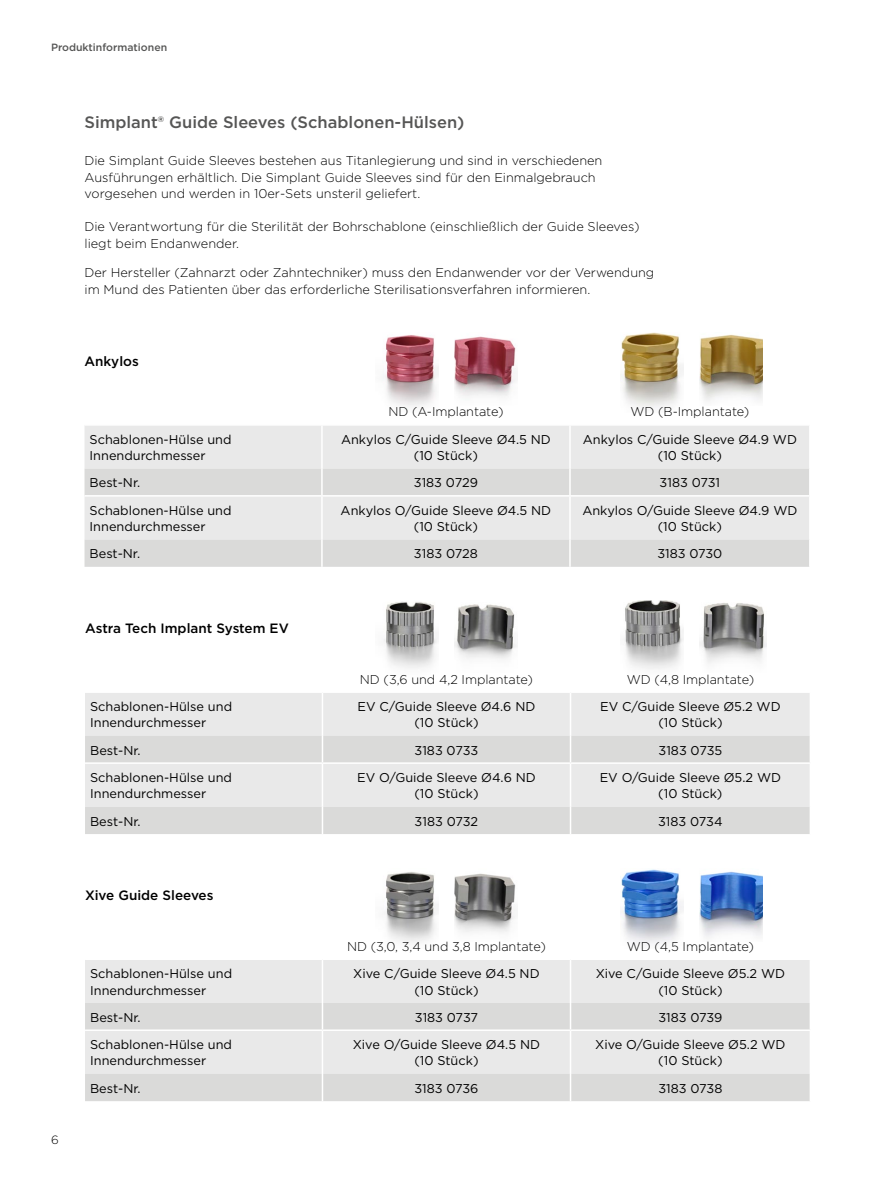
<style>
.page{position:relative;width:893px;height:1191px;background:#fff}
.page>*{position:absolute;margin:0;border:0;box-sizing:border-box;transform-origin:0 0}
.t1{font:500 16.5px "Gotham";color:#565655}
.t2{font:500 13.5px "Gotham";color:#000}
.t3{font:12.75px/16.5px "Gotham";color:#000;text-align:center}
.t4{font:300 12.75px/16.5px "Gotham";color:#000}
.t5{font:300 12px "Gotham";color:#000}
.t6{font:500 10.5px "Gotham";color:#565655}
</style>
<div class="page">
<img style="left:384px;top:872px;width:55px;height:71px">
<img style="left:454px;top:873px;width:62px;height:60px">
<img style="left:621px;top:869px;width:63px;height:74px">
<img style="left:699px;top:871px;width:63px;height:66px">
<img style="left:384px;top:601px;width:53px;height:67px">
<img style="left:454px;top:604px;width:63px;height:55px">
<img style="left:624px;top:600px;width:60px;height:69px">
<img style="left:699px;top:603px;width:67px;height:60px">
<img style="left:383px;top:335px;width:56px;height:71px">
<img style="left:454px;top:336px;width:62px;height:60px">
<img style="left:621px;top:333px;width:63px;height:74px">
<img style="left:699px;top:334px;width:63px;height:67px">
<div style="left:85px;top:426px;width:724px;height:42px;background:#e9e9e9"></div>
<svg style="left:85px;top:468px;width:724px;height:99px;background:#e1e1e0"></svg>
<hr style="left:321px;top:426px;width:2px;height:42px;background:#fff">
<hr style="left:569px;top:426px;width:2px;height:42px;background:#fff">
<hr style="left:321px;top:468px;width:2px;height:27px;background:#fff">
<hr style="left:569px;top:468px;width:2px;height:27px;background:#fff">
<hr style="left:321px;top:496px;width:2px;height:43px;background:#fff">
<hr style="left:569px;top:496px;width:2px;height:43px;background:#fff">
<hr style="left:321px;top:539px;width:2px;height:28px;background:#fff">
<hr style="left:569px;top:539px;width:2px;height:28px;background:#fff">
<hr style="left:85px;top:495px;width:237px;height:1px;background:#fff">
<hr style="left:322px;top:495px;width:248px;height:1px;background:#fff">
<hr style="left:570px;top:495px;width:241px;height:1px;background:#fff">
<div style="left:85px;top:960px;width:725px;height:43px;background:#e9e9e9"></div>
<svg style="left:85px;top:1003px;width:725px;height:98px;background:#e0e0e0"></svg>
<hr style="left:322px;top:960px;width:1px;height:43px;background:#fff">
<hr style="left:570px;top:960px;width:1px;height:43px;background:#fff">
<svg style="left:322px;top:1003px;width:1px;height:26px"></svg>
<svg style="left:570px;top:1003px;width:1px;height:26px"></svg>
<hr style="left:322px;top:1031px;width:1px;height:43px;background:#fff">
<hr style="left:570px;top:1031px;width:1px;height:43px;background:#fff">
<svg style="left:322px;top:1074px;width:1px;height:27px"></svg>
<svg style="left:570px;top:1074px;width:1px;height:27px"></svg>
<hr style="left:85px;top:1029px;width:237px;height:2px;background:#fff">
<hr style="left:322px;top:1029px;width:248px;height:2px;background:#fff">
<hr style="left:570px;top:1029px;width:241px;height:2px;background:#fff">
<div style="left:85px;top:693px;width:725px;height:43px;background:#e9e9e9"></div>
<svg style="left:85px;top:736px;width:725px;height:98px;background:#e0e0e0"></svg>
<hr style="left:322px;top:693px;width:1px;height:43px;background:#fff">
<hr style="left:570px;top:693px;width:1px;height:43px;background:#fff">
<svg style="left:322px;top:736px;width:1px;height:26px"></svg>
<svg style="left:570px;top:736px;width:1px;height:26px"></svg>
<hr style="left:322px;top:764px;width:1px;height:43px;background:#fff">
<hr style="left:570px;top:764px;width:1px;height:43px;background:#fff">
<svg style="left:322px;top:807px;width:1px;height:27px"></svg>
<svg style="left:570px;top:807px;width:1px;height:27px"></svg>
<hr style="left:85px;top:762px;width:237px;height:2px;background:#fff">
<hr style="left:322px;top:762px;width:248px;height:2px;background:#fff">
<hr style="left:570px;top:762px;width:241px;height:2px;background:#fff">
<p class="t6" style="left:51px;top:41px;width:118px">Produktinformationen</p>
<p class="t1" style="left:85px;top:111px;width:382px">Simplant® Guide Sleeves (Schablonen-Hülsen)</p>
<p class="t4" style="left:85px;top:152px;width:519px">Die Simplant Guide Sleeves bestehen aus Titanlegierung und sind in verschiedenen<br>Ausführungen erhältlich. Die Simplant Guide Sleeves sind für den Einmalgebrauch vorgesehen und werden in 10er-Sets unsteril geliefert.</p>
<p class="t4" style="left:85px;top:218px;width:557px">Die Verantwortung für die Sterilität der Bohrschablone (einschließlich der Guide Sleeves) liegt beim Endanwender.</p>
<p class="t4" style="left:85px;top:264px;width:571px">Der Hersteller (Zahnarzt oder Zahntechniker) muss den Endanwender vor der Verwendung im Mund des Patienten über das erforderliche Sterilisationsverfahren informieren.</p>
<p class="t2" style="left:85px;top:353px;width:56px">Ankylos</p>
<p class="t4" style="left:388px;top:403px;width:117px">ND (A-Implantate)</p>
<p class="t4" style="left:630px;top:403px;width:120px">WD (B-Implantate)</p>
<p class="t3" style="left:90px;top:430px;width:143px;text-align:left">Schablonen-Hülse und<br>Innendurchmesser</p>
<p class="t3" style="left:341px;top:430px;width:211px">Ankylos C/Guide Sleeve Ø4.5 ND (10 Stück)</p>
<p class="t3" style="left:583px;top:430px;width:216px">Ankylos C/Guide Sleeve Ø4.9 WD (10 Stück)</p>
<p class="t3" style="left:90px;top:474px;width:52px">Best-Nr.</p>
<p class="t3" style="left:414px;top:474px;width:66px">3183 0729</p>
<p class="t3" style="left:660px;top:474px;width:62px">3183 0731</p>
<p class="t3" style="left:90px;top:501px;width:143px;text-align:left">Schablonen-Hülse und<br>Innendurchmesser</p>
<p class="t3" style="left:341px;top:501px;width:212px">Ankylos O/Guide Sleeve Ø4.5 ND (10 Stück)</p>
<p class="t3" style="left:582px;top:501px;width:217px">Ankylos O/Guide Sleeve Ø4.9 WD (10 Stück)</p>
<p class="t3" style="left:90px;top:545px;width:52px">Best-Nr.</p>
<p class="t3" style="left:414px;top:545px;width:65px">3183 0728</p>
<p class="t3" style="left:657px;top:545px;width:67px">3183 0730</p>
<p class="t2" style="left:85px;top:619px;width:205px">Astra Tech Implant System EV</p>
<p class="t4" style="left:360px;top:670px;width:175px">ND (3,6 und 4,2 Implantate)</p>
<p class="t4" style="left:627px;top:670px;width:129px">WD (4,8 Implantate)</p>
<p class="t3" style="left:90px;top:698px;width:143px;text-align:left">Schablonen-Hülse und<br>Innendurchmesser</p>
<p class="t3" style="left:358px;top:698px;width:179px">EV C/Guide Sleeve Ø4.6 ND (10 Stück)</p>
<p class="t3" style="left:600px;top:698px;width:182px">EV C/Guide Sleeve Ø5.2 WD (10 Stück)</p>
<p class="t3" style="left:90px;top:741px;width:52px">Best-Nr.</p>
<p class="t3" style="left:415px;top:741px;width:65px">3183 0733</p>
<p class="t3" style="left:659px;top:741px;width:65px">3183 0735</p>
<p class="t3" style="left:90px;top:769px;width:143px;text-align:left">Schablonen-Hülse und<br>Innendurchmesser</p>
<p class="t3" style="left:357px;top:769px;width:180px">EV O/Guide Sleeve Ø4.6 ND (10 Stück)</p>
<p class="t3" style="left:600px;top:769px;width:183px">EV O/Guide Sleeve Ø5.2 WD (10 Stück)</p>
<p class="t3" style="left:90px;top:812px;width:52px">Best-Nr.</p>
<p class="t3" style="left:415px;top:812px;width:65px">3183 0732</p>
<p class="t3" style="left:658px;top:812px;width:66px">3183 0734</p>
<p class="t2" style="left:85px;top:886px;width:130px">Xive Guide Sleeves</p>
<p class="t4" style="left:347px;top:937px;width:200px">ND (3,0, 3,4 und 3,8 Implantate)</p>
<p class="t4" style="left:627px;top:937px;width:129px">WD (4,5 Implantate)</p>
<p class="t5" style="left:51px;top:1132px;width:9px">6</p>
<p class="t3" style="left:90px;top:965px;width:143px;text-align:left">Schablonen-Hülse und<br>Innendurchmesser</p>
<p class="t3" style="left:353px;top:965px;width:188px">Xive C/Guide Sleeve Ø4.5 ND (10 Stück)</p>
<p class="t3" style="left:596px;top:965px;width:191px">Xive C/Guide Sleeve Ø5.2 WD (10 Stück)</p>
<p class="t3" style="left:90px;top:1008px;width:52px">Best-Nr.</p>
<p class="t3" style="left:415px;top:1008px;width:65px">3183 0737</p>
<p class="t3" style="left:658px;top:1008px;width:66px">3183 0739</p>
<p class="t3" style="left:90px;top:1036px;width:143px;text-align:left">Schablonen-Hülse und<br>Innendurchmesser</p>
<p class="t3" style="left:353px;top:1036px;width:189px">Xive O/Guide Sleeve Ø4.5 ND (10 Stück)</p>
<p class="t3" style="left:595px;top:1036px;width:192px">Xive O/Guide Sleeve Ø5.2 WD (10 Stück)</p>
<p class="t3" style="left:90px;top:1079px;width:52px">Best-Nr.</p>
<p class="t3" style="left:414px;top:1079px;width:66px">3183 0736</p>
<p class="t3" style="left:658px;top:1079px;width:65px">3183 0738</p>
</div>
